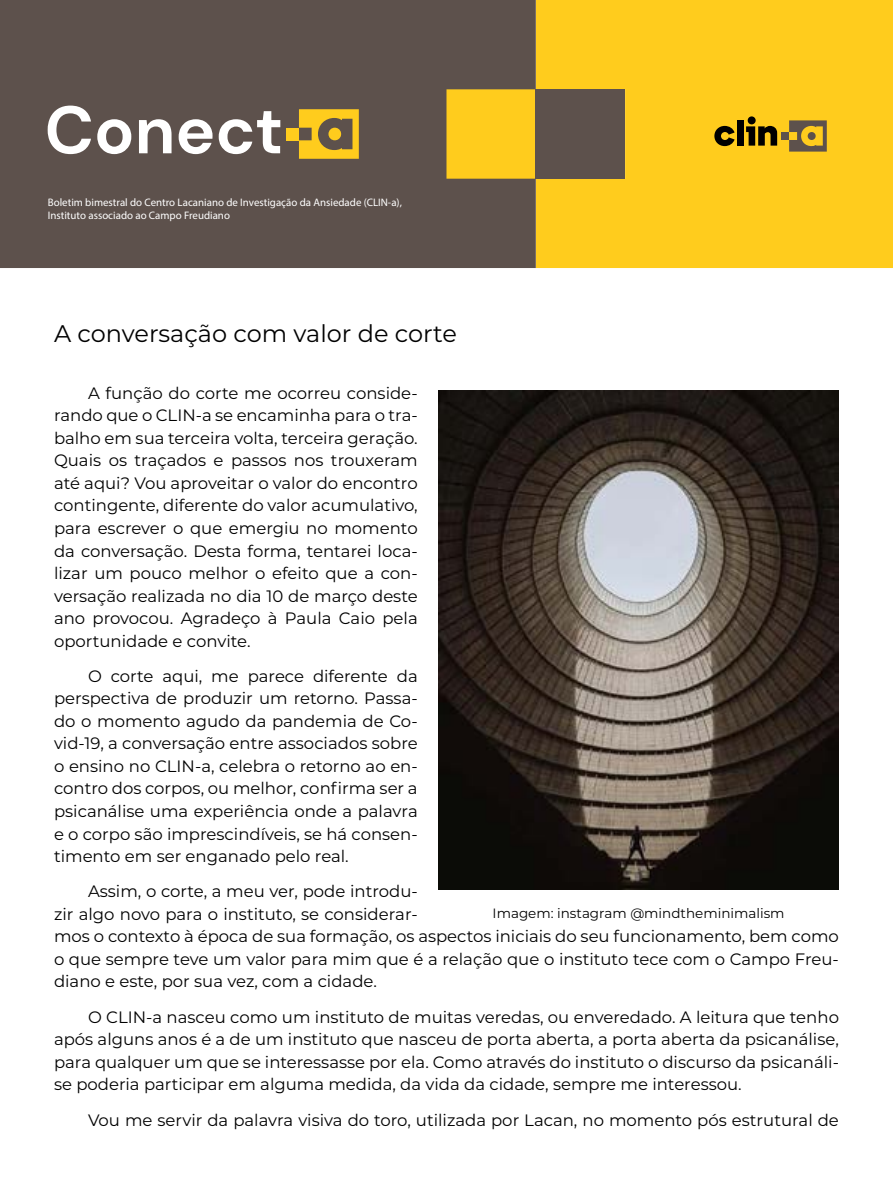
<style>
.page{position:relative;width:893px;height:1187px;background:#fff}
.page>*{position:absolute;margin:0;border:0;box-sizing:border-box;transform-origin:0 0}
.t1{font:700 67.05px "DM Sans";color:#fff}
.t2{font:24px "Montserrat";color:#000}
.t3{font:16.5px/22.5px "Montserrat";color:#000;text-align:justify}
.t4{font:13.5px "Montserrat";color:#000}
.t5{font:10.95px/13px "Myriad Pro";color:#fff}
</style>
<div class="page">
<div style="left:536px;top:0;width:357px;height:268px;background:#ffcc1d"></div>
<div style="left:536px;top:89px;width:89px;height:90px;background:#5d514c"></div>
<div style="left:0;top:0;width:536px;height:268px;background:#5d514c"></div>
<div style="left:737px;top:120px;width:6px;height:26px;background:#000"></div>
<svg style="left:789px;top:120px;width:38px;height:32px"></svg>
<div style="left:781px;top:132px;width:8px;height:8px;background:#5d514c"></div>
<svg style="left:746px;top:126px;width:31px;height:20px"></svg>
<div style="left:748px;top:116px;width:8px;height:8px;background:#000;border-radius:50%"></div>
<svg style="left:714px;top:126px;width:21px;height:20px"></svg>
<svg style="left:299px;top:109px;width:60px;height:50px;background:#c6a12d"></svg>
<div style="left:286px;top:128px;width:13px;height:12px;background:#ffcc1d"></div>
<img style="left:439px;top:391px;width:399px;height:498px">
<h1 class="t1" style="left:45px;top:88px;width:240px">Conect</h1>
<p class="t5" style="left:48px;top:195px;width:356px">Boletim bimestral do Centro Lacaniano de Investigação da Ansiedade (CLIN-a),<br>Instituto associado ao Campo Freudiano</p>
<h2 class="t2" style="left:54px;top:317px;width:404px">A conversação com valor de corte</h2>
<p class="t3" style="left:54px;top:381px;width:365px;text-indent:34px">A função do corte me ocorreu conside&shy;rando que o CLIN-a se encaminha para o tra&shy;balho em sua terceira volta, terceira geração.<br>Quais os traçados e passos nos trouxeram até aqui? Vou aproveitar o valor do encontro contingente, diferente do valor acumulativo, para escrever o que emergiu no momento da conversação. Desta forma, tentarei loca&shy;lizar um pouco melhor o efeito que a con&shy;versação realizada no dia 10 de março deste ano provocou. Agradeço à Paula Caio pela oportunidade e convite.</p>
<p class="t3" style="left:54px;top:664px;width:365px;text-indent:34px">O corte aqui, me parece diferente da perspectiva de produzir um retorno. Passa&shy;do o momento agudo da pandemia de Co&shy;vid-19, a conversação entre associados sobre o ensino no CLIN-a, celebra o retorno ao en&shy;contro dos corpos, ou melhor, confirma ser a psicanálise uma experiência onde a palavra e o corpo são imprescindíveis, se há consen&shy;timento em ser enganado pelo real.</p>
<p class="t3" style="left:54px;top:879px;width:786px;text-align:left;text-indent:34px">Assim, o corte, a meu ver, pode introdu-<br>zir algo novo para o instituto, se considerar-<br>mos o contexto à época de sua formação, os aspectos iniciais do seu funcionamento, bem como o que sempre teve um valor para mim que é a relação que o instituto tece com o Campo Freu&shy;diano e este, por sua vez, com a cidade.</p>
<p class="t3" style="left:54px;top:1004px;width:786px;text-indent:34px">O CLIN-a nasceu como um instituto de muitas veredas, ou enveredado. A leitura que tenho após alguns anos é a de um instituto que nasceu de porta aberta, a porta aberta da psicanálise, para qualquer um que se interessasse por ela. Como através do instituto o discurso da psicanáli&shy;se poderia participar em alguma medida, da vida da cidade, sempre me interessou.</p>
<p class="t3" style="left:88px;top:1107px;width:752px">Vou me servir da palavra visiva do toro, utilizada por Lacan, no momento pós estrutural de</p>
<p class="t4" style="left:493px;top:903px;width:294px">Imagem: instagram @mindtheminimalism</p>
</div>
